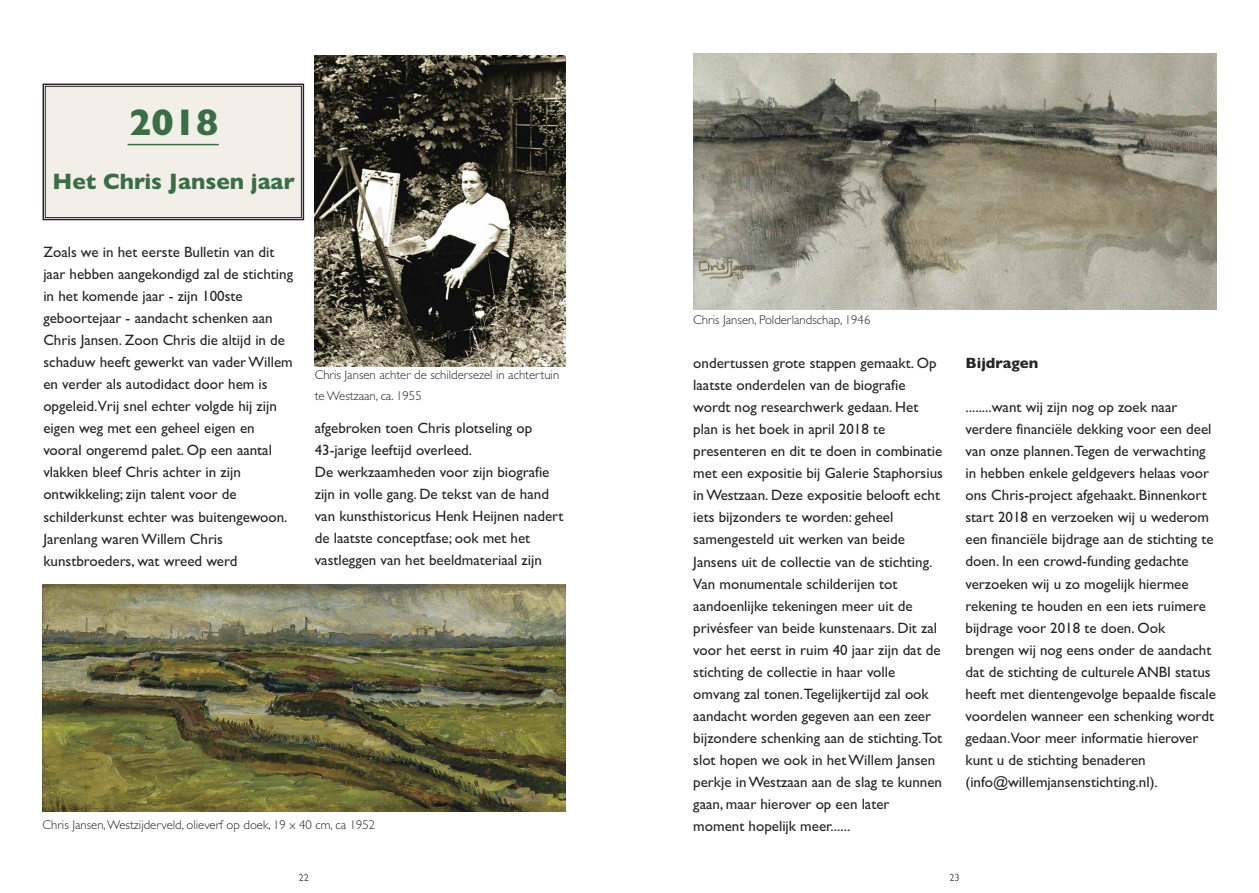
<style>
.page{position:relative;width:1259px;height:893px;background:#fff}
.page>*{position:absolute;margin:0;border:0;box-sizing:border-box;transform-origin:0 0}
.t1{font:700 37.5px "Gill Sans";color:#396e47}
.t2{font:700 22.5px "Gill Sans";color:#396e47}
.t3{font:15px/22px "Gill Sans";color:#272526}
.t4{font:700 15px "Gill Sans";color:#272526}
.t5{font:300 12.75px/21px "Gill Sans";color:#272526}
</style>
<div class="page">
<div style="left:46px;top:87px;width:255px;height:130px;background:#f1efe8"></div>
<div style="left:43px;top:84px;width:261px;height:136px;border:2px solid #272526"></div>
<div style="left:45px;top:86px;width:257px;height:132px;border:1px solid #272526"></div>
<svg style="left:949px;top:874px;width:10px;height:7px"></svg>
<svg style="left:299px;top:874px;width:9px;height:7px"></svg>
<img style="left:693px;top:54px;width:523px;height:256px">
<img style="left:43px;top:584px;width:523px;height:227px">
<img style="left:315px;top:55px;width:250px;height:311px">
<hr style="left:128px;top:144px;width:91px;height:1px;background:#396e47">
<p class="t1" style="left:129px;top:100px;width:91px">2018</p>
<p class="t2" style="left:53px;top:168px;width:244px">Het Chris Jansen jaar</p>
<p class="t3" style="left:43px;top:241px;width:251px">Zoals we in het eerste Bulletin van dit jaar hebben aangekondigd zal de stichting in het komende jaar - zijn 100ste geboortejaar - aandacht schenken aan Chris Jansen. Zoon Chris die altijd in de schaduw heeft gewerkt van vaderWillem en verder als autodidact door hem is opgeleid.Vrij snel echter volgde hij zijn eigen weg met een geheel eigen en vooral ongeremd palet. Op een aantal vlakken bleef Chris achter in zijn ontwikkeling; zijn talent voor de schilderkunst echter was buitengewoon.<br>Jarenlang warenWillem Chris kunstbroeders, wat wreed werd</p>
<p class="t5" style="left:315px;top:364px;width:246px">Chris Jansen achter de schildersezel in achtertuin te Westzaan, ca. 1955</p>
<p class="t3" style="left:315px;top:417px;width:250px">afgebroken toen Chris plotseling op 43-jarige leeftijd overleed.<br>De werkzaamheden voor zijn biografie zijn in volle gang. De tekst van de hand van kunsthistoricus Henk Heijnen nadert de laatste conceptfase; ook met het vastleggen van het beeldmateriaal zijn</p>
<p class="t5" style="left:43px;top:814px;width:334px">Chris Jansen,Westzijderveld, olieverf op doek, 19 x 40 cm, ca 1952</p>
<p class="t5" style="left:693px;top:309px;width:179px">Chris Jansen, Polderlandschap, 1946</p>
<p class="t3" style="left:693px;top:352px;width:251px">ondertussen grote stappen gemaakt. Op laatste onderdelen van de biografie wordt nog researchwerk gedaan. Het plan is het boek in april 2018 te presenteren en dit te doen in combinatie met een expositie bij Galerie Staphorsius inWestzaan. Deze expositie belooft echt iets bijzonders te worden: geheel samengesteld uit werken van beide Jansens uit de collectie van de stichting.<br>Van monumentale schilderijen tot aandoenlijke tekeningen meer uit de privésfeer van beide kunstenaars. Dit zal voor het eerst in ruim 40 jaar zijn dat de stichting de collectie in haar volle omvang zal tonen.Tegelijkertijd zal ook aandacht worden gegeven aan een zeer bijzondere schenking aan de stichting.Tot slot hopen we ook in hetWillem Jansen perkje inWestzaan aan de slag te kunnen gaan, maar hierover op een later moment hopelijk meer......</p>
<p class="t4" style="left:965px;top:354px;width:74px">Bijdragen</p>
<p class="t3" style="left:965px;top:396px;width:252px">........want wij zijn nog op zoek naar verdere financiële dekking voor een deel van onze plannen.Tegen de verwachting in hebben enkele geldgevers helaas voor ons Chris-project afgehaakt. Binnenkort start 2018 en verzoeken wij u wederom een financiële bijdrage aan de stichting te doen. In een crowd-funding gedachte verzoeken wij u zo mogelijk hiermee rekening te houden en een iets ruimere bijdrage voor 2018 te doen. Ook brengen wij nog eens onder de aandacht dat de stichting de culturele ANBI status heeft met dientengevolge bepaalde fiscale voordelen wanneer een schenking wordt gedaan.Voor meer informatie hierover kunt u de stichting benaderen (info@willemjansenstichting.nl).</p>
</div>
